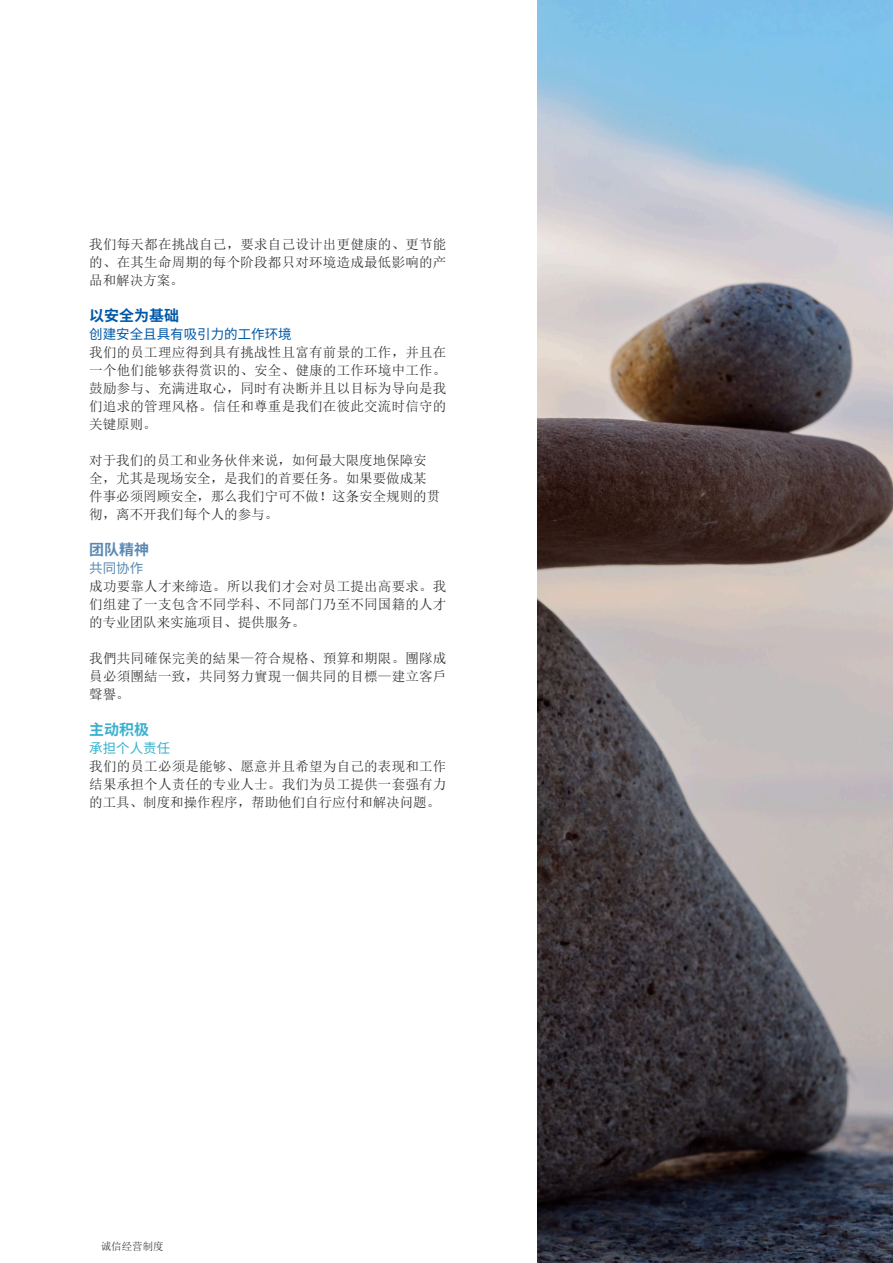
<style>
.page{position:relative;width:893px;height:1263px;background:#fff}
.page>*{position:absolute;margin:0;border:0;box-sizing:border-box;transform-origin:0 0}
.t1{font:700 15px "Source Han Sans CN";color:#0058a7}
.t2{font:700 15px "Source Han Sans CN";color:#5a89b2}
.t3{font:700 15px "Source Han Sans CN";color:#37b1cd}
.t4{font:13.5px/18px "Sim Sun";letter-spacing:.02em;color:#2b292a;text-align:justify}
.t5{font:13.5px/18px "Sim Sun";color:#2b292a}
.t6{font:13.5px "Source Han Sans CN";color:#0058a7}
.t7{font:13.5px "Source Han Sans CN";color:#37b1cd}
.t8{font:13.5px "Source Han Sans CN";color:#5a89b2}
.t9{font:10.5px "Sim Sun";color:#2b292a}
.s1{font-family:"Source Han Sans CN";font-weight:700;color:#fff}
</style>
<div class="page">
<img style="left:538px;top:0;width:355px;height:1263px">
<p class="t4" style="left:89px;top:235px;width:359px">我们每天都在挑战自己，要求自己设计出更健康的、更节能的、在其生命周期的每个阶段都只对环境造成最低影响的产品和解决方案。</p>
<p class="t1" style="left:89px;top:307px;width:91px">以安全为基础</p>
<p class="t6" style="left:89px;top:326px;width:204px">创建安全且具有吸引力的工作环境</p>
<p class="t4" style="left:89px;top:343px;width:359px">我们的员工理应得到具有挑战性且富有前景的工作，并且在一个他们能够获得赏识的、安全、健康的工作环境中工作。鼓励参与、充满进取心，同时有决断并且以目标为导向是我们追求的管理风格。信任和尊重是我们在彼此交流时信守的关键原则。</p>
<p class="t5" style="left:89px;top:451px;width:353px">对于我们的员工和业务伙伴来说，如何最大限度地保障安全，尤其是现场安全，是我们的首要任务。如果要做成某件事必须罔顾安全，那么我们宁可不做！这条安全规则的贯彻，离不开我们每个人的参与。</p>
<p class="t2" style="left:89px;top:541px;width:61px">团队精神</p>
<p class="t8" style="left:89px;top:560px;width:55px">共同协作</p>
<p class="t4" style="left:89px;top:577px;width:359px">成功要靠人才来缔造。所以我们才会对员工提出高要求。我们组建了一支包含不同学科、不同部门乃至不同国籍的人才的专业团队来实施项目、提供服务。</p>
<p class="t4" style="left:89px;top:649px;width:359px">我們共同確保完美的結果—符合規格、預算和期限。團隊成員必須團結一致，共同努力實現一個共同的目標—建立客戶聲譽。</p>
<p class="t3" style="left:89px;top:721px;width:61px">主动积极</p>
<p class="t7" style="left:89px;top:740px;width:82px">承担个人责任</p>
<p class="t4" style="left:89px;top:757px;width:359px">我们的员工必须是能够、愿意并且希望为自己的表现和工作结果承担个人责任的专业人士。我们为员工提供一套强有力的工具、制度和操作程序，帮助他们自行应付和解决问题。</p>
<p class="t9" style="left:89px;top:1241px;width:76px"><span class="s1">&gt;</span> 诚信经营制度</p>
</div>
